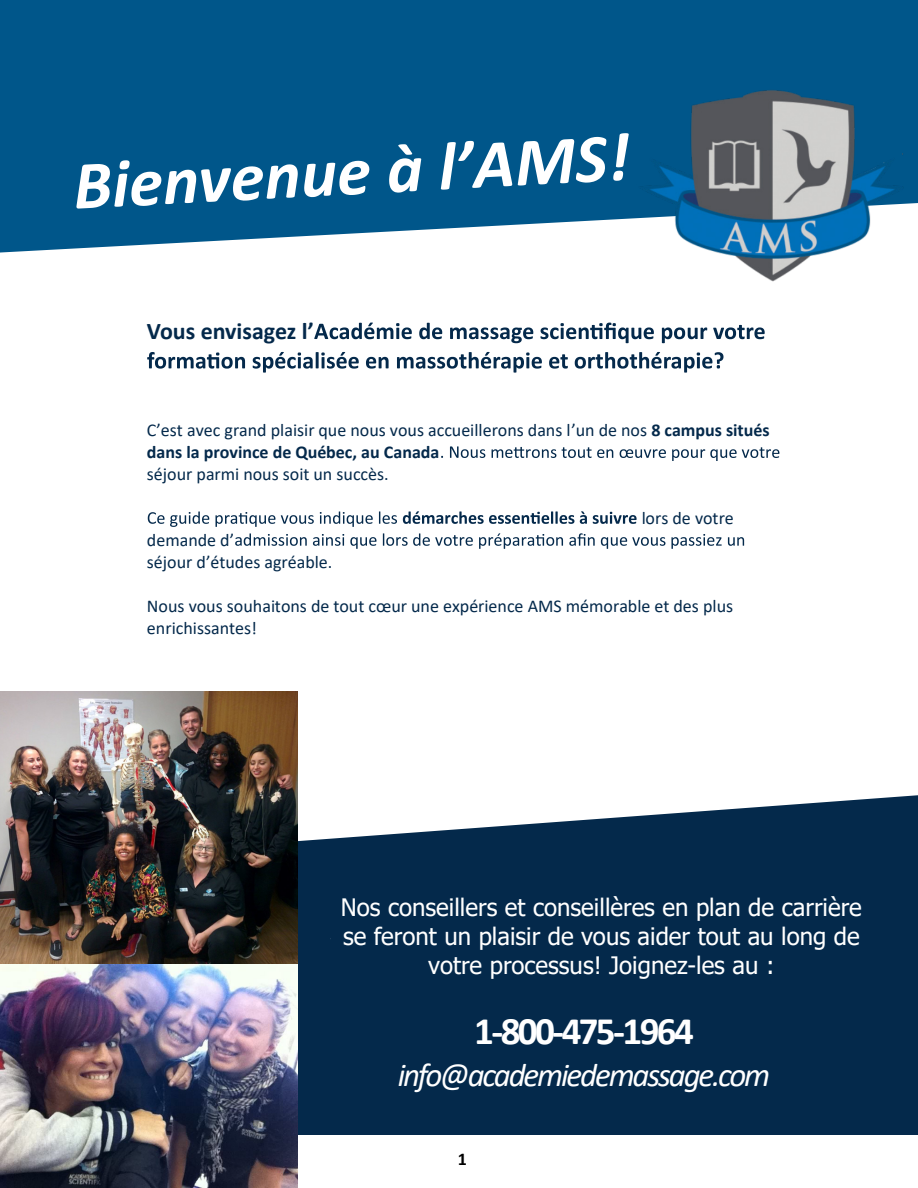
<style>
.page{position:relative;width:918px;height:1188px;background:#fff}
.page>*{position:absolute;margin:0;border:0;box-sizing:border-box;transform-origin:0 0}
.t1{font:700 39px "Calibri";letter-spacing:-.07em;color:#fff}
.t2{font:italic 33px "Calibri";letter-spacing:-.065em;color:#fff}
.t3{font:24px/28.8px "Tahoma";color:#fff;text-align:center}
.t4{font:24px/29.2px "Calibri";color:#fff;text-align:center}
.t5{font:700 24px "Calibri";color:#04294b}
.t6{font:18px/21.9px "Calibri";color:#04294b}
.t7{font:700 18px "Calibri";color:#000}
.s1{font-weight:700}
</style>
<div class="page">
<svg style="left:0;top:0;width:918px;height:253px;fill:#00568a"></svg>
<svg style="left:76px;top:133px;width:553px;height:76px"></svg>
<svg style="left:314px;top:323px;width:451px;height:20px"></svg>
<svg style="left:147px;top:352px;width:577px;height:21px"></svg>
<svg style="left:441px;top:446px;width:338px;height:15px"></svg>
<svg style="left:148px;top:511px;width:249px;height:16px"></svg>
<svg style="left:403px;top:511px;width:234px;height:13px"></svg>
<svg style="left:235px;top:533px;width:509px;height:16px"></svg>
<svg style="left:298px;top:795px;width:620px;height:340px;fill:#04294b"></svg>
<img style="left:0;top:691px;width:298px;height:497px">
<img style="left:631px;top:47px;width:276px;height:235px">
<div style="left:331px;top:869px;width:513px;height:122px;background:#04294b"></div>
<h3 class="t5" style="left:147px;top:314px;width:169px">Vous envisagez l’</h3>
<p class="t6" style="left:147px;top:418px;width:624px">C’est avec grand plaisir que nous vous accueillerons dans l’un de nos <span class="s1">8 campus situés dans la province de Québec, au Canada</span></p>
<p class="t6" style="left:147px;top:462px;width:243px">séjour parmi nous soit un succès.</p>
<p class="t6" style="left:642px;top:506px;width:94px">lors de votre</p>
<p class="t6" style="left:147px;top:528px;width:187px">demande d’<br>séjour d’études agréable.</p>
<p class="t6" style="left:147px;top:594px;width:588px">Nous vous souhaitons de tout cœur une expérience AMS mémorable et des plus enrichissantes!</p>
<h3 class="t3" style="left:341px;top:895px;width:523px">Nos conseillers et conseillères en plan de carrière se feront un plaisir de vous aider tout au long de votre processus! Joignez-les au :</h3>
<h3 class="t4" style="left:331px;top:897px;width:502px">Les directeurs de campus et du service étudiant se feront un plaisir de vous aider tout au long de votre processus! Joignez-les au :</h3>
<h1 class="t1" style="left:474px;top:1004px;width:221px">1-800-475-1964</h1>
<h2 class="t2" style="left:398px;top:1052px;width:374px">info@academiedemassage.com</h2>
<p class="t7" style="left:458px;top:1147px;width:11px">1</p>
</div>
